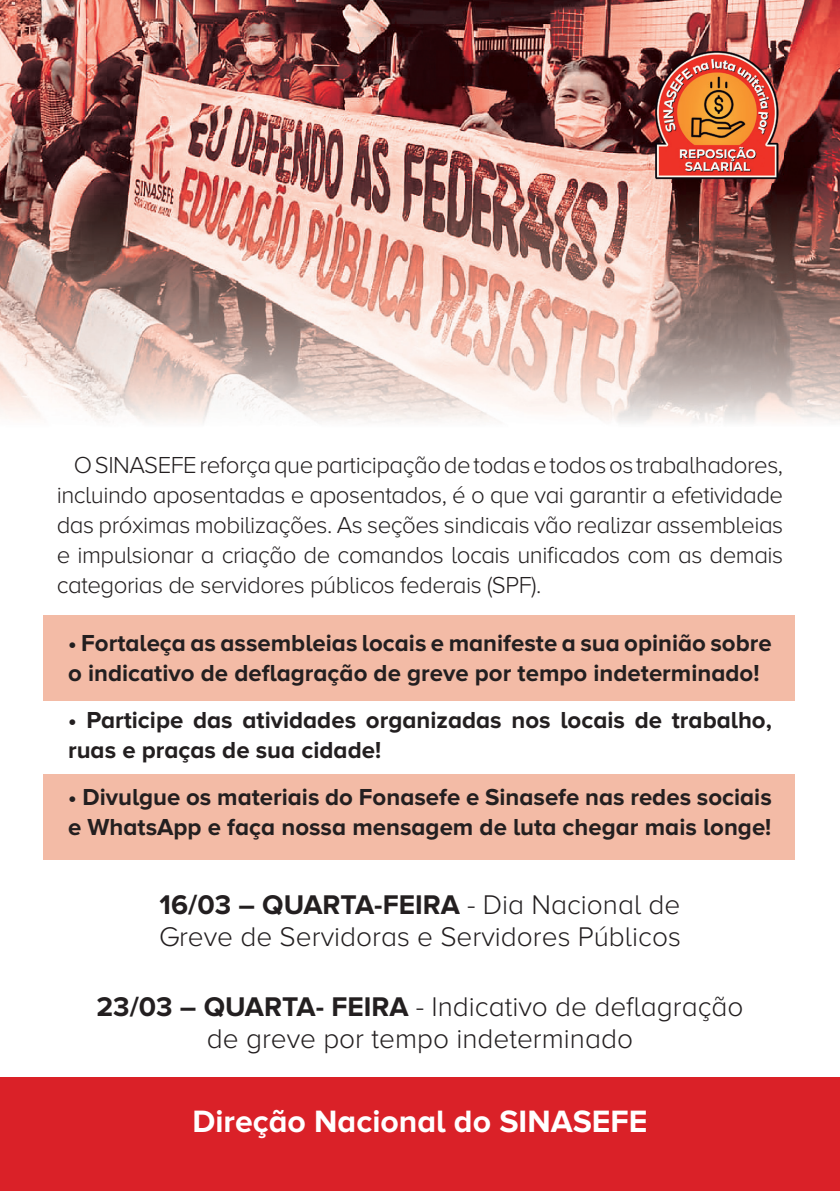
<style>
.page{position:relative;width:840px;height:1191px;background:#fff}
.page>*{position:absolute;margin:0;border:0;box-sizing:border-box;transform-origin:0 0}
.t1{font:700 32px "Proxima Nova A";color:#fff}
.t2{font:300 28px/32px "Proxima Nova A";color:#231f20}
.t3{font:700 24px/30px "Proxima Nova A";color:#231f20}
.t4{font:300 24px/30px "Proxima Nova A";letter-spacing:-.02em;color:#231f20;text-align:justify}
.s1{font-weight:700}
</style>
<div class="page">
<div style="left:43px;top:774px;width:751px;height:85px;background:#f3bba6"></div>
<img style="left:0;top:0;width:699px;height:423px">
<img style="left:699px;top:0;width:140px;height:65px">
<img style="left:770px;top:65px;width:69px;height:356px">
<img style="left:699px;top:183px;width:71px;height:240px">
<div style="left:43px;top:615px;width:751px;height:85px;background:#f3bba6"></div>
<div style="left:0;top:1077px;width:839px;height:114px;background:#da2128"></div>
<img style="left:641px;top:48px;width:141px;height:135px">
<p class="t4" style="left:57px;top:449px;width:727px;text-indent:17px">O SINASEFE reforça que participação de todas e todos os trabalhadores, incluindo aposentadas e aposentados, é o que vai garantir a efetividade das próximas mobilizações. As seções sindicais vão realizar assembleias e impulsionar a criação de comandos locais unificados com as demais categorias de servidores públicos federais (SPF).</p>
<p class="t3" style="left:68px;top:627px;width:704px">• Fortaleça as assembleias locais e manifeste a sua opinião sobre o indicativo de deflagração de greve por tempo indeterminado!</p>
<p class="t3" style="left:68px;top:704px;width:705px">• Participe das atividades organizadas nos locais de trabalho, ruas e praças de sua cidade!</p>
<p class="t3" style="left:68px;top:781px;width:704px">• Divulgue os materiais do Fonasefe e Sinasefe nas redes sociais e WhatsApp e faça nossa mensagem de luta chegar mais longe!</p>
<p class="t2" style="left:159px;top:888px;width:523px"><span class="s1">16/03 – QUARTA-FEIRA</span> - Dia Nacional de<br>Greve de Servidoras e Servidores Públicos</p>
<p class="t2" style="left:96px;top:990px;width:648px;text-align:center"><span class="s1">23/03 – QUARTA- FEIRA</span> - Indicativo de deflagração de greve por tempo indeterminado</p>
<h1 class="t1" style="left:192px;top:1102px;width:456px">Direção Nacional do SINASEFE</h1>
</div>
